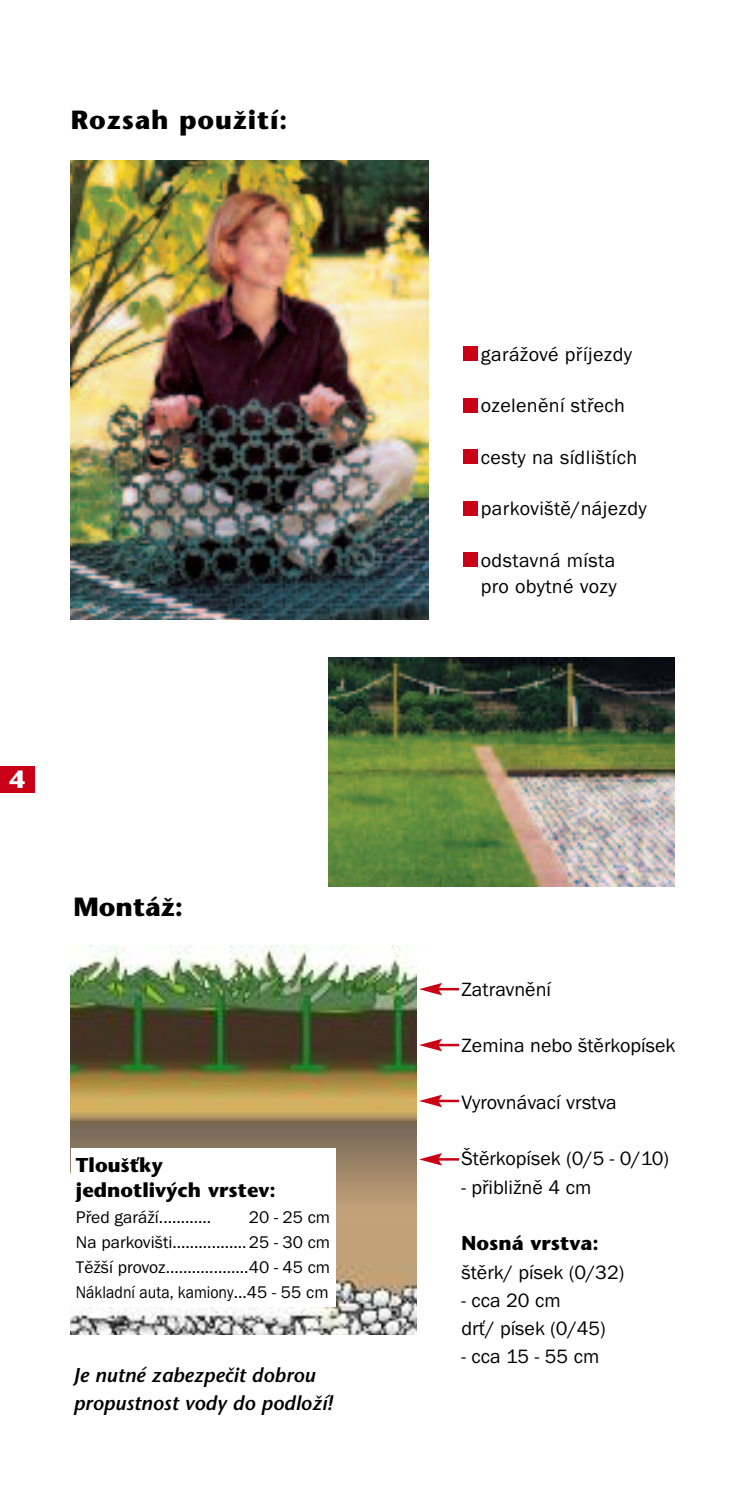
<style>
.page{position:relative;width:745px;height:1489px;background:#fff}
.page>*{position:absolute;margin:0;border:0;box-sizing:border-box;transform-origin:0 0}
.t1{font:700 26.25px "Stone Sans CE";letter-spacing:.03em;color:#000}
.t2{font:700 25px "Stone Sans CE";color:#fff}
.t3{font:20px/28.2px "Franklin Gothic Itc TCE";color:#000}
.t4{font:20px/25.8px "Franklin Gothic Itc TCE";letter-spacing:.02em;color:#000}
.t5{font:italic 600 20px/28.2px "Stone Sans CE";color:#000}
.t6{font:700 20px/25px "Stone Sans CE";color:#000}
.t7{font:17.5px/25px "Franklin Gothic Itc TCE";color:#000;text-align:justify}
</style>
<div class="page">
<div style="left:0;top:765px;width:35px;height:27px;background:#ca0016"></div>
<img style="left:328px;top:657px;width:345px;height:229px">
<div style="left:463px;top:552px;width:14px;height:15px;background:#ca0016"></div>
<div style="left:463px;top:501px;width:14px;height:14px;background:#ca0016"></div>
<div style="left:463px;top:449px;width:14px;height:15px;background:#ca0016"></div>
<div style="left:463px;top:398px;width:14px;height:14px;background:#ca0016"></div>
<div style="left:463px;top:346px;width:14px;height:15px;background:#ca0016"></div>
<img style="left:71px;top:160px;width:357px;height:459px">
<img style="left:71px;top:945px;width:345px;height:388px">
<div style="left:71px;top:1148px;width:264px;height:158px;background:#fff"></div>
<hr style="left:437px;top:987px;width:21px;height:3px;background:#ca0016">
<svg style="left:419px;top:983px;width:23px;height:12px"></svg>
<hr style="left:437px;top:1043px;width:21px;height:3px;background:#ca0016">
<svg style="left:419px;top:1038px;width:23px;height:13px"></svg>
<hr style="left:437px;top:1099px;width:21px;height:3px;background:#ca0016">
<svg style="left:419px;top:1094px;width:23px;height:13px"></svg>
<hr style="left:437px;top:1157px;width:21px;height:3px;background:#ca0016">
<svg style="left:419px;top:1153px;width:23px;height:12px"></svg>
<h1 class="t1" style="left:71px;top:110px;width:218px">Rozsah pouÏití:</h1>
<p class="t2" style="left:10px;top:770px;width:17px">4</p>
<h1 class="t1" style="left:73px;top:898px;width:111px">MontáÏ:</h1>
<p class="t6" style="left:76px;top:1154px;width:201px">Tlou‰Èky jednotliv˘ch vrstev:</p>
<p class="t7" style="left:76px;top:1203px;width:137px">Před garáží............</p>
<p class="t7" style="left:76px;top:1203px;width:255px;text-indent:173px">20 - 25 cm Na parkovišti.................25 - 30 cm Těžší provoz...................40 - 45 cm Nákladní auta, kamiony...45 - 55 cm</p>
<p class="t5" style="left:73px;top:1362px;width:261px">Je nutné zabezpeãit dobrou propustnost vody do podloÏí!</p>
<p class="t4" style="left:480px;top:341px;width:153px">garážové příjezdy</p>
<p class="t4" style="left:480px;top:392px;width:145px">ozelenění střech</p>
<p class="t4" style="left:480px;top:444px;width:158px">cesty na sídlištích</p>
<p class="t4" style="left:480px;top:495px;width:167px">parkoviště/nájezdy</p>
<p class="t4" style="left:480px;top:547px;width:137px">odstavná místa pro obytné vozy</p>
<p class="t3" style="left:461px;top:974px;width:91px">Zatravnění</p>
<p class="t3" style="left:461px;top:1031px;width:215px">Zemina nebo štěrkopísek</p>
<p class="t3" style="left:461px;top:1087px;width:157px">Vyrovnávací vrstva</p>
<p class="t3" style="left:461px;top:1144px;width:209px">Štěrkopísek (0/5 - 0/10)</p>
<p class="t3" style="left:461px;top:1172px;width:131px">- přibližně 4 cm</p>
<p class="t6" style="left:461px;top:1232px;width:139px">Nosná vrstva:</p>
<p class="t3" style="left:461px;top:1257px;width:164px">štěrk/ písek (0/32)</p>
<p class="t3" style="left:461px;top:1285px;width:145px">- cca 20 cm<br>drť/ písek (0/45)</p>
<p class="t3" style="left:461px;top:1342px;width:139px">- cca 15 - 55 cm</p>
</div>
